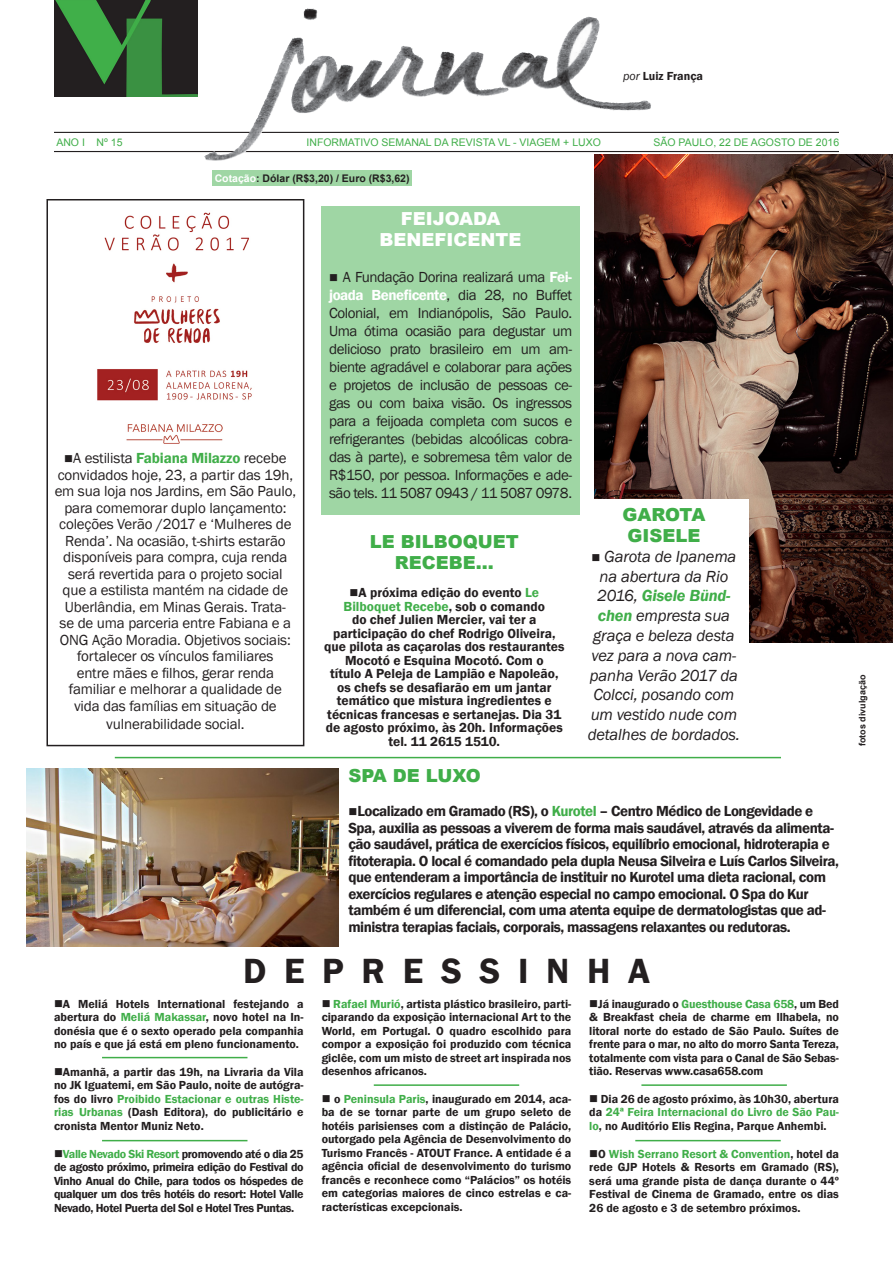
<style>
.page{position:relative;width:893px;height:1263px;background:#fff}
.page>*{position:absolute;margin:0;border:0;box-sizing:border-box;transform-origin:0 0}
.Sem_Espaçamento{font:600 36px "Franklin Gothic";letter-spacing:.49em;color:#231f20}
.Sem_Espaçamento-2{font:900 18px/21px "Arial";color:#40ae49;text-align:center}
.Sem_Espaçamento-3{font:900 18px "Arial";color:#fff}
.Sem_Espaçamento-4{font:italic 16.5px/19.8px "Franklin Gothic";letter-spacing:-.01em;color:#231f20;text-align:center}
.Sem_Espaçamento-5{font:15px/16.5px "Franklin Gothic";letter-spacing:-.01em;color:#231f20;text-align:justify}
.Sem_Espaçamento-6{font:600 15px/16.5px "Franklin Gothic";letter-spacing:-.03em;color:#231f20}
.Sem_Espaçamento-7{font:600 13.5px/13.5px "Franklin Gothic";color:#231f20;text-align:center}
.Sem_Espaçamento-8{font:600 12px/13.5px "Franklin Gothic";color:#231f20;text-align:justify}
.t1{font:10.5px "Arial";color:#40ae49}
.t2{font:700 10.5px "Arial";color:#231f20}
.t3{font:700 9px "Arial";color:#231f20}
.s1{font-weight:400;font-style:italic}
.s2{color:#fff}
.s3{font-weight:600;color:#40ae49}
.s4{font-weight:600;color:#fff}
.s5{color:#40ae49}
</style>
<div class="page">
<div style="left:321px;top:206px;width:259px;height:308px;background:#9fd6a4"></div>
<img style="left:595px;top:154px;width:298px;height:489px">
<div style="left:213px;top:170px;width:199px;height:16px;background:#9fd6a4"></div>
<hr style="left:54px;top:151px;width:785px;height:1px;background:#231f20">
<hr style="left:54px;top:132px;width:785px;height:1px;background:#231f20">
<img style="left:54px;top:0;width:144px;height:97px">
<img style="left:302px;top:9px;width:286px;height:79px">
<div style="left:586px;top:499px;width:163px;height:179px;background:#fff"></div>
<img style="left:27px;top:769px;width:311px;height:177px">
<img style="left:97px;top:199px;width:208px;height:260px">
<div style="left:46px;top:199px;width:258px;height:547px;border:2px solid #231f20"></div>
<hr style="left:102px;top:1057px;width:145px;height:1px;background:#40ae49">
<hr style="left:102px;top:1140px;width:145px;height:1px;background:#40ae49">
<hr style="left:374px;top:1084px;width:145px;height:2px;background:#40ae49">
<hr style="left:641px;top:1084px;width:146px;height:2px;background:#40ae49">
<hr style="left:635px;top:1140px;width:146px;height:1px;background:#40ae49">
<hr style="left:115px;top:757px;width:666px;height:1px;background:#40ae49">
<p class="Sem_Espaçamento-8" style="left:623px;top:69px;width:81px"><span class="s1">por</span> Luiz França</p>
<p class="t1" style="left:56px;top:135px;width:68px">ANO I Nº 15</p>
<p class="t1" style="left:307px;top:135px;width:296px">INFORMATIVO SEMANAL DA REVISTA VL - VIAGEM + LUXO</p>
<p class="t1" style="left:653px;top:135px;width:187px">SÃO PAULO, 22 DE AGOSTO DE 2016</p>
<p class="t2" style="left:215px;top:171px;width:196px"><span class="s2">Cotação</span>: Dólar (R$3,20) / Euro (R$3,62)</p>
<p class="Sem_Espaçamento-5" style="left:55px;top:450px;width:243px;text-align:center">■A estilista <span class="s3">Fabiana Milazzo</span> recebe convidados hoje, 23, a partir das 19h, em sua loja nos Jardins, em São Paulo, para comemorar duplo lançamento: coleções Verão /2017 e ‘Mulheres de Renda’. Na ocasião, t-shirts estarão disponíveis para compra, cuja renda será revertida para o projeto social que a estilista mantém na cidade de Uberlândia, em Minas Gerais. Trata-<br>se de uma parceria entre Fabiana e a ONG Ação Moradia. Objetivos sociais: fortalecer os vínculos familiares<br>entre mães e filhos, gerar renda familiar e melhorar a qualidade de vida das famílias em situação de</p>
<p class="Sem_Espaçamento-5" style="left:106px;top:716px;width:140px">vulnerabilidade social.</p>
<p class="Sem_Espaçamento-3" style="left:401px;top:205px;width:101px">FEIJOADA</p>
<p class="Sem_Espaçamento-3" style="left:380px;top:226px;width:143px">BENEFICENTE</p>
<p class="Sem_Espaçamento-5" style="left:329px;top:268px;width:245px;line-height:18px">■ A Fundação Dorina realizará uma <span class="s4">Fei&shy;joada Beneficente</span>, dia 28, no Buffet Colonial, em Indianópolis, São Paulo.<br>Uma ótima ocasião para degustar um delicioso prato brasileiro em um am&shy;biente agradável e colaborar para ações e projetos de inclusão de pessoas ce&shy;gas ou com baixa visão. Os ingressos para a feijoada completa com sucos e refrigerantes (bebidas alcoólicas cobra&shy;das à parte), e sobremesa têm valor de R$150, por pessoa. Informações e ade&shy;são tels. 11 5087 0943 / 11 5087 0978.</p>
<p class="Sem_Espaçamento-2" style="left:622px;top:504px;width:84px">GAROTA</p>
<p class="Sem_Espaçamento-2" style="left:627px;top:525px;width:74px">GISELE</p>
<p class="Sem_Espaçamento-4" style="left:588px;top:547px;width:154px">■ Garota de Ipanema na abertura da Rio<br>2016, <span class="s3">Gisele Bünd&shy;chen</span> empresta sua graça e beleza desta vez para a nova cam&shy;panha Verão 2017 da<br>Colcci, posando com um vestido nude com detalhes de bordados.</p>
<p class="Sem_Espaçamento-2" style="left:370px;top:531px;width:150px">LE BILBOQUET<br>RECEBE...</p>
<p class="Sem_Espaçamento-7" style="left:324px;top:586px;width:242px">■A próxima edição do evento <span class="s5">Le Bilboquet Recebe</span>, sob o comando<br>do chef Julien Mercier, vai ter a participação do chef Rodrigo Oliveira, que pilota as caçarolas dos restaurantes Mocotó e Esquina Mocotó. Com o<br>título A Peleja de Lampião e Napoleão, os chefs se desafiarão em um jantar temático que mistura ingredientes e técnicas francesas e sertanejas. Dia 31 de agosto próximo, às 20h. Informações tel. 11 2615 1510.</p>
<p class="Sem_Espaçamento-2" style="left:348px;top:764px;width:134px">SPA DE LUXO</p>
<p class="Sem_Espaçamento-6" style="left:348px;top:803px;width:492px">■Localizado em Gramado (RS), o <span class="s5">Kurotel</span> – Centro Médico de Longevidade e Spa, auxilia as pessoas a viverem de forma mais saudável, através da alimenta&shy;ção saudável, prática de exercícios físicos, equilíbrio emocional, hidroterapia e fitoterapia. O local é comandado pela dupla Neusa Silveira e Luís Carlos Silveira, que entenderam a importância de instituir no Kurotel uma dieta racional, com exercícios regulares e atenção especial no campo emocional. O Spa do Kur também é um diferencial, com uma atenta equipe de dermatologistas que ad&shy;ministra terapias faciais, corporais, massagens relaxantes ou redutoras.</p>
<p class="Sem_Espaçamento" style="left:243px;top:949px;width:408px">DEPRESSINHA</p>
<p class="Sem_Espaçamento-8" style="left:54px;top:997px;width:251px">■A Meliá Hotels International festejando a abertura do <span class="s5">Meliá Makassar</span>, novo hotel na In&shy;donésia que é o sexto operado pela companhia no país e que já está em pleno funcionamento.</p>
<p class="Sem_Espaçamento-8" style="left:54px;top:1065px;width:251px">■Amanhã, a partir das 19h, na Livraria da Vila no JK Iguatemi, em São Paulo, noite de autógra&shy;fos do livro <span class="s5">Proibido Estacionar e outras Histe&shy;rias Urbanas</span> (Dash Editora), do publicitário e cronista Mentor Muniz Neto.</p>
<p class="Sem_Espaçamento-8" style="left:54px;top:1147px;width:251px">■<span class="s5">Valle Nevado Ski Resort</span> promovendo até o dia 25 de agosto próximo, primeira edição do Festival do Vinho Anual do Chile, para todos os hóspedes de qualquer um dos três hotéis do resort: Hotel Valle Nevado, Hotel Puerta del Sol e Hotel Tres Puntas.</p>
<p class="Sem_Espaçamento-8" style="left:322px;top:997px;width:251px">■ <span class="s5">Rafael Murió</span>, artista plástico brasileiro, parti&shy;ciparando da exposição internacional Art to the World, em Portugal. O quadro escolhido para compor a exposição foi produzido com técnica giclêe, com um misto de street art inspirada nos desenhos africanos.</p>
<p class="Sem_Espaçamento-8" style="left:322px;top:1092px;width:251px">■ o <span class="s5">Peninsula Paris</span>, inaugurado em 2014, aca&shy;ba de se tornar parte de um grupo seleto de hotéis parisienses com a distinção de Palácio, outorgado pela Agência de Desenvolvimento do Turismo Francês - ATOUT France. A entidade é a agência oficial de desenvolvimento do turismo francês e reconhece como “Palácios” os hotéis em categorias maiores de cinco estrelas e ca&shy;racterísticas excepcionais.</p>
<p class="Sem_Espaçamento-8" style="left:589px;top:997px;width:251px">■Já inaugurado o <span class="s5">Guesthouse Casa 658</span>, um Bed &amp; Breakfast cheia de charme em Ilhabela, no litoral norte do estado de São Paulo. Suítes de frente para o mar, no alto do morro Santa Tereza, totalmente com vista para o Canal de São Sebas&shy;tião. Reservas www.casa658.com</p>
<p class="Sem_Espaçamento-8" style="left:589px;top:1092px;width:251px">■ Dia 26 de agosto próximo, às 10h30, abertura da <span class="s5">24ª Feira Internacional do Livro de São Pau&shy;lo</span>, no Auditório Elis Regina, Parque Anhembi.</p>
<p class="Sem_Espaçamento-8" style="left:589px;top:1147px;width:251px">■O <span class="s5">Wish Serrano Resort &amp; Convention</span>, hotel da rede GJP Hotels &amp; Resorts em Gramado (RS), será uma grande pista de dança durante o 44º Festival de Cinema de Gramado, entre os dias 26 de agosto e 3 de setembro próximos.</p>
<p class="t3" style="left:856px;top:746px;width:73px;rotate:-90deg">fotos divulgação</p>
</div>
